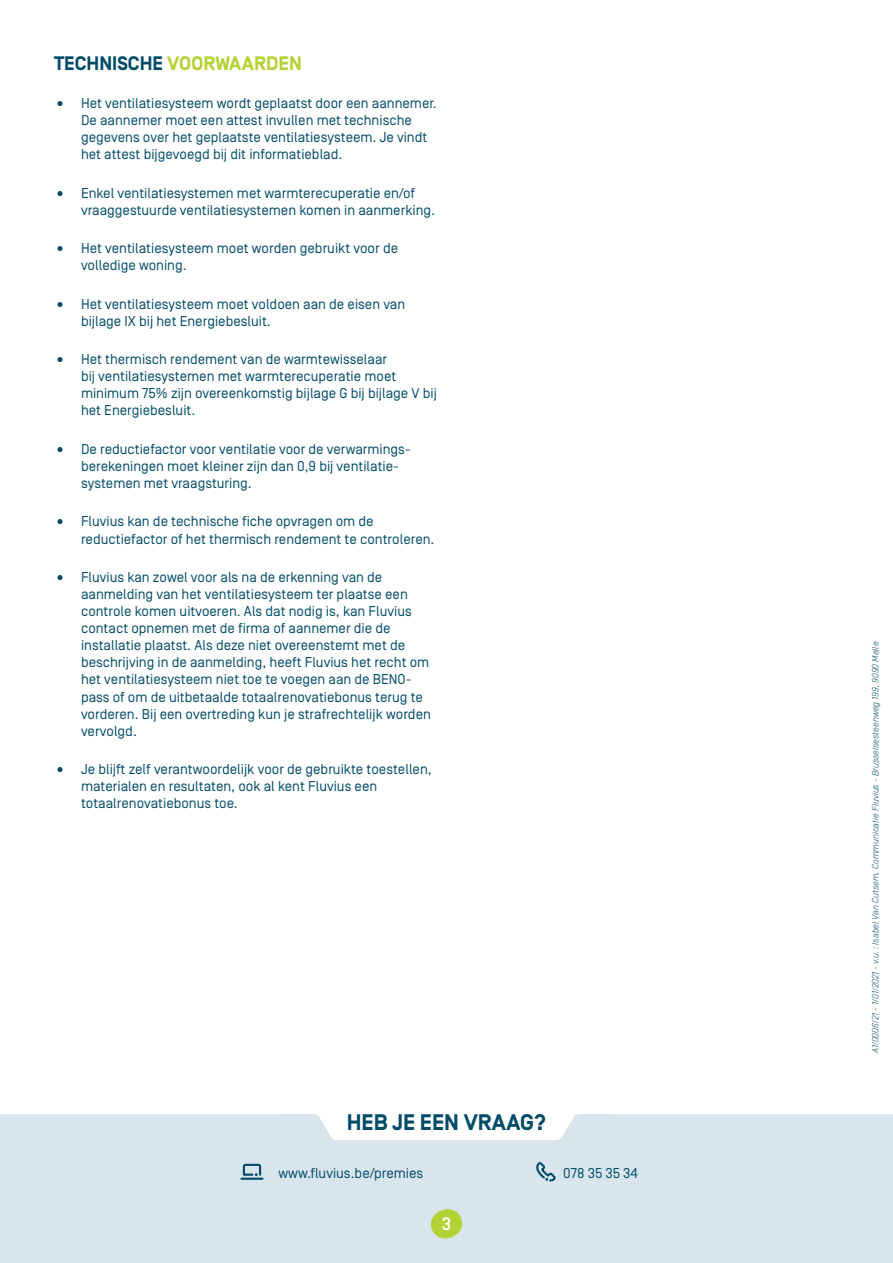
<style>
.page{position:relative;width:893px;height:1263px;background:#fff}
.page>*{position:absolute;margin:0;border:0;box-sizing:border-box;transform-origin:0 0}
.t1{font:700 22.5px "Simplon Norm";color:#004b68}
.t2{font:700 19.5px "Simplon Norm";color:#b3d234}
.t3{font:500 18px "Simplon Norm";color:#fff}
.t4{font:14.25px/17.1px "Simplon Norm";color:#004b68}
.t5{font:italic 300 9px "Simplon Norm";color:#004b68}
.s1{color:#004b68}
.s2{font-size:15px}
</style>
<div class="page">
<div style="left:0;top:1114px;width:893px;height:149px;background:#d9e5ec"></div>
<svg style="left:430px;top:1209px;width:33px;height:30px"></svg>
<svg style="left:239px;top:1114px;width:395px;height:70px"></svg>
<h2 class="t2" style="left:54px;top:52px;width:249px"><span class="s1">TECHNISCHE</span> VOORWAARDEN</h2>
<p class="t4" style="left:81px;top:95px;width:357px;text-indent:-27px"><span class="s2">•</span> Het ventilatiesysteem wordt geplaatst door een aannemer.<br>De aannemer moet een attest invullen met technische gegevens over het geplaatste ventilatiesysteem. Je vindt het attest bijgevoegd bij dit informatieblad.</p>
<p class="t4" style="left:81px;top:185px;width:356px;text-indent:-27px"><span class="s2">•</span> Enkel ventilatiesystemen met warmterecuperatie en/of vraaggestuurde ventilatiesystemen komen in aanmerking.</p>
<p class="t4" style="left:81px;top:240px;width:319px;text-indent:-27px"><span class="s2">•</span> Het ventilatiesysteem moet worden gebruikt voor de volledige woning.</p>
<p class="t4" style="left:81px;top:296px;width:326px;text-indent:-27px"><span class="s2">•</span> Het ventilatiesysteem moet voldoen aan de eisen van bijlage IX bij het Energiebesluit.</p>
<p class="t4" style="left:81px;top:351px;width:357px;text-indent:-27px"><span class="s2">•</span> Het thermisch rendement van de warmtewisselaar<br>bij ventilatiesystemen met warmterecuperatie moet minimum 75% zijn overeenkomstig bijlage G bij bijlage V bij het Energiebesluit.</p>
<p class="t4" style="left:81px;top:441px;width:331px;text-indent:-27px"><span class="s2">•</span> De reductiefactor voor ventilatie voor de verwarmings&shy;berekeningen moet kleiner zijn dan 0,9 bij ventilatie&shy;systemen met vraagsturing.</p>
<p class="t4" style="left:81px;top:513px;width:355px;text-indent:-27px"><span class="s2">•</span> Fluvius kan de technische fiche opvragen om de reductiefactor of het thermisch rendement te controleren.</p>
<p class="t4" style="left:81px;top:569px;width:351px;text-indent:-27px"><span class="s2">•</span> Fluvius kan zowel voor als na de erkenning van de aanmelding van het ventilatiesysteem ter plaatse een controle komen uitvoeren. Als dat nodig is, kan Fluvius contact opnemen met de firma of aannemer die de installatie plaatst. Als deze niet overeenstemt met de beschrijving in de aanmelding, heeft Fluvius het recht om het ventilatiesysteem niet toe te voegen aan de BENO&shy;pass of om de uitbetaalde totaalrenovatiebonus terug te vorderen. Bij een overtreding kun je strafrechtelijk worden vervolgd.</p>
<p class="t4" style="left:81px;top:761px;width:352px;text-indent:-27px"><span class="s2">•</span> Je blijft zelf verantwoordelijk voor de gebruikte toestellen, materialen en resultaten, ook al kent Fluvius een totaalrenovatiebonus toe.</p>
<h1 class="t1" style="left:347px;top:1110px;width:201px">HEB JE EEN VRAAG?</h1>
<p class="t4" style="left:279px;top:1164px;width:146px">www.fluvius.be/premies</p>
<p class="t4" style="left:563px;top:1164px;width:76px">078 35 35 34</p>
<p class="t3" style="left:442px;top:1214px;width:11px">3</p>
<p class="t5" style="left:871px;top:1053px;width:413px;rotate:-90deg">A1/0006/21 - 1/01/2021 - v.u. : Isabel Van Cutsem, Communicatie Fluvius - Brusselsesteenweg 199, 9090 Melle</p>
</div>
